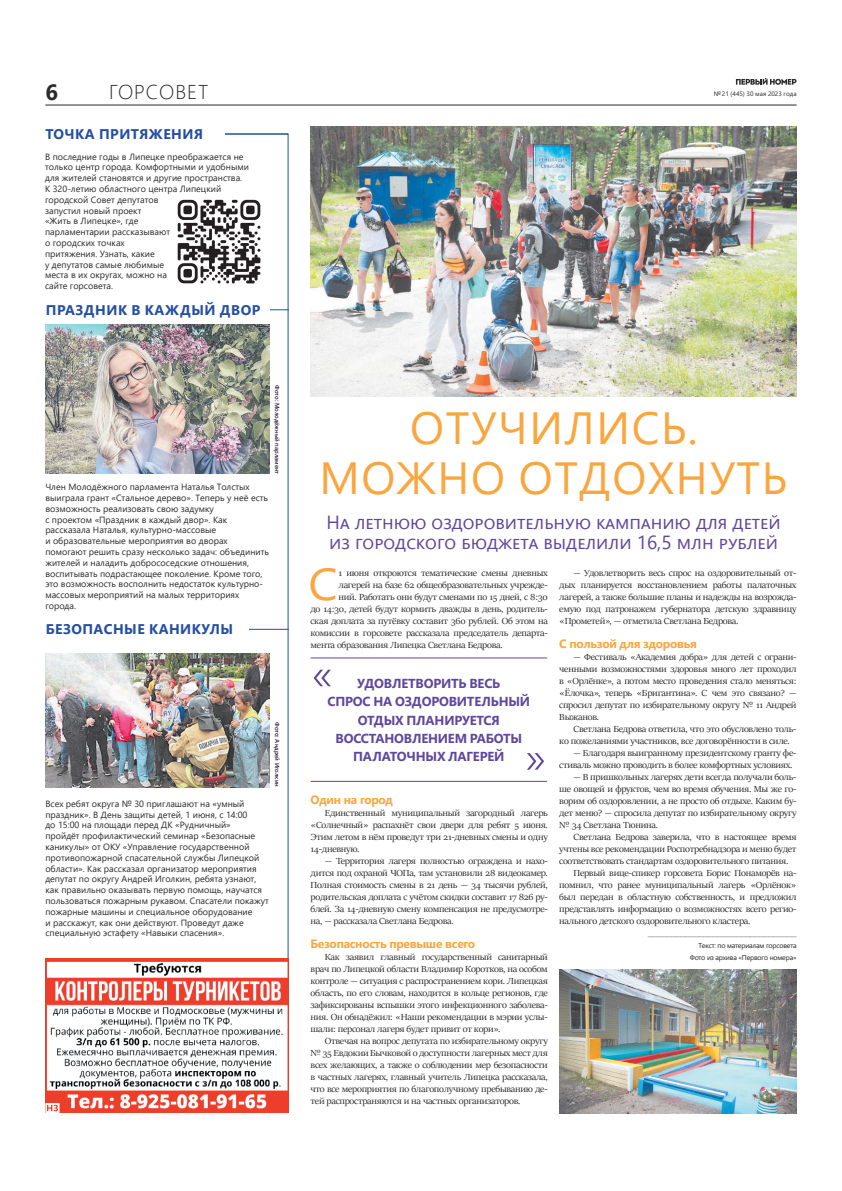
<style>
.page{position:relative;width:842px;height:1191px;background:#fff}
.page>*{position:absolute;margin:0;border:0;box-sizing:border-box;transform-origin:0 0}
.t1{font:300 50px "Segoe UI";color:#60479d}
.t2{font:45px/50px "Segoe UI";letter-spacing:.035em;color:#faa63f;text-align:center}
.t3{font:44.5px "Segoe UI";color:#faa63f;scale:1.07 1}
.t4{font:700 22px "Segoe UI";color:#2b292a}
.t5{font:300 20px "Segoe UI";letter-spacing:.045em;color:#2b292a}
.t6{font:19px/20px "Segoe UI";letter-spacing:.04em;color:#60479d}
.t7{font:700 14px "Segoe UI";letter-spacing:.035em;color:#244ea1}
.t8{font:700 13px/18px "Segoe UI";letter-spacing:-.015em;color:#60479d;text-align:center}
.t9{font:700 12px "Segoe UI";letter-spacing:-.025em;color:#faa63f}
.t10{font:9.9px/12px "Sitka Banner";letter-spacing:-.025em;color:#2b292a;text-align:justify;scale:1.07 1}
.t11{font:9px/10.8px "Segoe UI";color:#2b292a}
.t12{font:7px/12px "Segoe UI";letter-spacing:-.025em;color:#231f20;text-align:right}
.t13{font:6.4px "Segoe UI";color:#2b292a}
.t14{font:600 6px "Segoe UI";color:#231f20}
</style>
<div class="page">
<hr style="left:45px;top:104px;width:752px;height:1px;background:#2b292a">
<svg style="left:736px;top:78px;width:60px;height:7px"></svg>
<hr style="left:311px;top:657px;width:236px;height:1px;background:#60479d">
<hr style="left:311px;top:781px;width:236px;height:1px;background:#60479d">
<svg style="left:45px;top:133px;width:244px;height:980px"></svg>
<hr style="left:117px;top:309px;width:172px;height:1px;background:#244ea1">
<hr style="left:117px;top:629px;width:172px;height:1px;background:#244ea1">
<hr style="left:116px;top:133px;width:172px;height:1px;background:#244ea1">
<div style="left:46px;top:300px;width:224px;height:20px;background:#fff"></div>
<div style="left:46px;top:619px;width:203px;height:20px;background:#fff"></div>
<div style="left:45px;top:124px;width:180px;height:20px;background:#fff"></div>
<div style="left:271px;top:722px;width:12px;height:64px;background:#fff"></div>
<div style="left:271px;top:385px;width:12px;height:89px;background:#fff"></div>
<img style="left:45px;top:958px;width:243px;height:154px">
<svg style="left:45px;top:1103px;width:15px;height:10px"></svg>
<img style="left:311px;top:126px;width:486px;height:270px">
<img style="left:559px;top:969px;width:238px;height:144px">
<img style="left:172px;top:195px;width:94px;height:93px">
<img style="left:45px;top:653px;width:224px;height:134px">
<img style="left:45px;top:324px;width:224px;height:149px">
<h3 class="t4" style="left:45px;top:71px;width:14px">6</h3>
<h3 class="t5" style="left:109px;top:73px;width:100px">ГОРСОВЕТ</h3>
<p class="t13" style="left:714px;top:88px;width:84px">№ 21 (445) 30 мая 2023 года</p>
<h3 class="t7" style="left:45px;top:121px;width:159px">ТОЧКА ПРИТЯЖЕНИЯ</h3>
<p class="t11" style="left:45px;top:150px;width:205px">В последние годы в Липецке преображается не только центр города. Комфортными и удобными для жителей становятся и другие пространства.<br>К 320-летию областного центра Липецкий городской Совет депутатов<br>запустил новый проект<br>«Жить в Липецке», где<br>парламентарии рассказывают<br>о городских точках<br>притяжения. Узнать, какие<br>у депутатов самые любимые<br>места в их округах, можно на<br>сайте горсовета.</p>
<h3 class="t7" style="left:46px;top:297px;width:216px">ПРАЗДНИК В КАЖДЫЙ ДВОР</h3>
<p class="t14" style="left:283px;top:385px;width:90px;rotate:90deg">Фото: Молодёжный парламент</p>
<p class="t11" style="left:45px;top:481px;width:225px">Член Молодёжного парламента Наталья Толстых выиграла грант «Стальное дерево». Теперь у неё есть возможность реализовать свою задумку<br>с проектом «Праздник в каждый двор». Как рассказала Наталья, культурно-массовые<br>и образовательные мероприятия во дворах помогают решить сразу несколько задач: объединить жителей и наладить добрососедские отношения, воспитывать подрастающее поколение. Кроме того, это возможность восполнить недостаток культурно&shy;массовых мероприятий на малых территориях города.</p>
<h3 class="t7" style="left:46px;top:616px;width:189px">БЕЗОПАСНЫЕ КАНИКУЛЫ</h3>
<p class="t14" style="left:283px;top:722px;width:66px;rotate:90deg">Фото: Андрей Иголкин</p>
<p class="t11" style="left:45px;top:797px;width:225px">Всех ребят округа № 30 приглашают на «умный праздник». В День защиты детей, 1 июня, с 14:00<br>до 15:00 на площади перед ДК «Рудничный»<br>пройдёт профилактический семинар «Безопасные каникулы» от ОКУ «Управление государственной противопожарной спасательной службы Липецкой области». Как рассказал организатор мероприятия депутат по округу Андрей Иголкин, ребята узнают, как правильно оказывать первую помощь, научатся пользоваться пожарным рукавом. Спасатели покажут пожарные машины и специальное оборудование<br>и расскажут, как они действуют. Проведут даже специальную эстафету «Навыки спасения».</p>
<h2 class="t2" style="left:319px;top:399px;width:470px">ОТУЧИЛИСЬ.<br>МОЖНО ОТДОХНУТЬ</h2>
<h3 class="t6" style="left:327px;top:510px;width:456px">На летнюю оздоровительную кампанию для детей из городского бюджета выделили 16,5 млн рублей</h3>
<h3 class="t3" style="left:308px;top:542px;width:29px">С</h3>
<p class="t10" style="left:338px;top:567px;width:197px">1 июня откроются тематические смены дневных</p>
<p class="t10" style="left:338px;top:579px;width:197px">лагерей на базе 62 общеобразовательных учрежде-</p>
<p class="t10" style="left:338px;top:591px;width:197px">ний. Работать они будут сменами по 15 дней, с 8:30</p>
<p class="t10" style="left:311px;top:603px;width:223px">до 14:30, детей будут кормить дважды в день, родитель-</p>
<p class="t10" style="left:311px;top:615px;width:223px">ская доплата за путёвку составит 360 рублей. Об этом на</p>
<p class="t10" style="left:311px;top:627px;width:223px">комиссии в горсовете рассказала председатель департа-</p>
<p class="t10" style="left:311px;top:639px;width:181px">мента образования Липецка Светлана Бедрова.</p>
<h1 class="t1" style="left:311px;top:626px;width:25px">«</h1>
<h3 class="t8" style="left:327px;top:674px;width:204px">УДОВЛЕТВОРИТЬ ВЕСЬ<br>СПРОС НА ОЗДОРОВИТЕЛЬНЫЙ<br>ОТДЫХ ПЛАНИРУЕТСЯ<br>ВОССТАНОВЛЕНИЕМ РАБОТЫ<br>ПАЛАТОЧНЫХ ЛАГЕРЕЙ</h3>
<h1 class="t1" style="left:547px;top:813px;width:25px;rotate:-180deg">«</h1>
<p class="t9" style="left:311px;top:788px;width:84px">Один на город</p>
<p class="t10" style="left:311px;top:807px;width:223px;text-indent:14px">Единственный муниципальный загородный лагерь «Солнечный» распахнёт свои двери для ребят 5 июня.<br>Этим летом в нём проведут три 21-дневных смены и одну 14-дневную.</p>
<p class="t10" style="left:311px;top:855px;width:223px;text-indent:14px">— Территория лагеря полностью ограждена и нахо&shy;дится под охраной ЧОПа, там установили 28 видеокамер.<br>Полная стоимость смены в 21 день — 34 тысячи рублей, родительская доплата с учётом скидки составит 17 826 ру&shy;блей. За 14-дневную смену компенсация не предусмотре&shy;на, — рассказала Светлана Бедрова.</p>
<p class="t9" style="left:311px;top:932px;width:166px">Безопасность превыше всего</p>
<p class="t10" style="left:311px;top:951px;width:223px;text-indent:14px">Как заявил главный государственный санитарный врач по Липецкой области Владимир Коротков, на особом контроле — ситуация с распространением кори. Липецкая область, по его словам, находится в кольце регионов, где зафиксированы вспышки этого инфекционного заболева&shy;ния. Он обнадёжил: «Наши рекомендации в мэрии услы&shy;шали: персонал лагеря будет привит от кори».</p>
<p class="t10" style="left:311px;top:1035px;width:223px;text-indent:14px">Отвечая на вопрос депутата по избирательному округу № 35 Евдокии Бычковой о доступности лагерных мест для всех желающих, а также о соблюдении мер безопасности в частных лагерях, главный учитель Липецка рассказала, что все мероприятия по благополучному пребыванию де&shy;тей распространяются и на частных организаторов.</p>
<p class="t10" style="left:559px;top:567px;width:223px;text-indent:14px">— Удовлетворить весь спрос на оздоровительный от&shy;дых планируется восстановлением работы палаточных лагерей, а также большие планы и надежды на возрожда&shy;емую под патронажем губернатора детскую здравницу «Прометей», — отметила Светлана Бедрова.</p>
<p class="t9" style="left:559px;top:632px;width:139px">С пользой для здоровья</p>
<p class="t10" style="left:559px;top:651px;width:223px;text-indent:14px">— Фестиваль «Академия добра» для детей с ограни&shy;ченными возможностями здоровья много лет проходил в «Орлёнке», а потом место проведения стало меняться: «Ёлочка», теперь «Бригантина». С чем это связано? — спросил депутат по избирательному округу № 11 Андрей Выжанов.</p>
<p class="t10" style="left:559px;top:723px;width:223px;text-indent:14px">Светлана Бедрова ответила, что это обусловлено толь&shy;ко пожеланиями участников, все договорённости в силе.</p>
<p class="t10" style="left:559px;top:747px;width:223px;text-indent:14px">— Благодаря выигранному президентскому гранту фе&shy;стиваль можно проводить в более комфортных условиях.</p>
<p class="t10" style="left:559px;top:771px;width:223px;text-indent:14px">— В пришкольных лагерях дети всегда получали боль&shy;ше овощей и фруктов, чем во время обучения. Мы же го&shy;ворим об оздоровлении, а не просто об отдыхе. Каким бу&shy;дет меню? — спросила депутат по избирательному округу № 34 Светлана Тюнина.</p>
<p class="t10" style="left:573px;top:831px;width:210px">Светлана Бедрова заверила, что в настоящее время</p>
<p class="t10" style="left:559px;top:843px;width:223px">учтены все рекомендации Роспотребнадзора и меню будет</p>
<p class="t10" style="left:559px;top:855px;width:216px">соответствовать стандартам оздоровительного питания.</p>
<p class="t10" style="left:573px;top:867px;width:210px">Первый вице-спикер горсовета Борис Понаморёв на-</p>
<p class="t10" style="left:559px;top:879px;width:223px">помнил, что ранее муниципальный лагерь «Орлёнок»</p>
<p class="t10" style="left:559px;top:891px;width:223px">был передан в областную собственность, и предложил</p>
<p class="t10" style="left:559px;top:903px;width:223px">представлять информацию о возможностях всего регио-</p>
<p class="t10" style="left:559px;top:915px;width:180px">нального детского оздоровительного кластера.</p>
<p class="t10" style="left:648px;top:927px;width:140px">________________________________</p>
<p class="t12" style="left:690px;top:939px;width:108px">Текст: по материалам горсовета<br>Фото из архива «Первого номера»</p>
</div>
